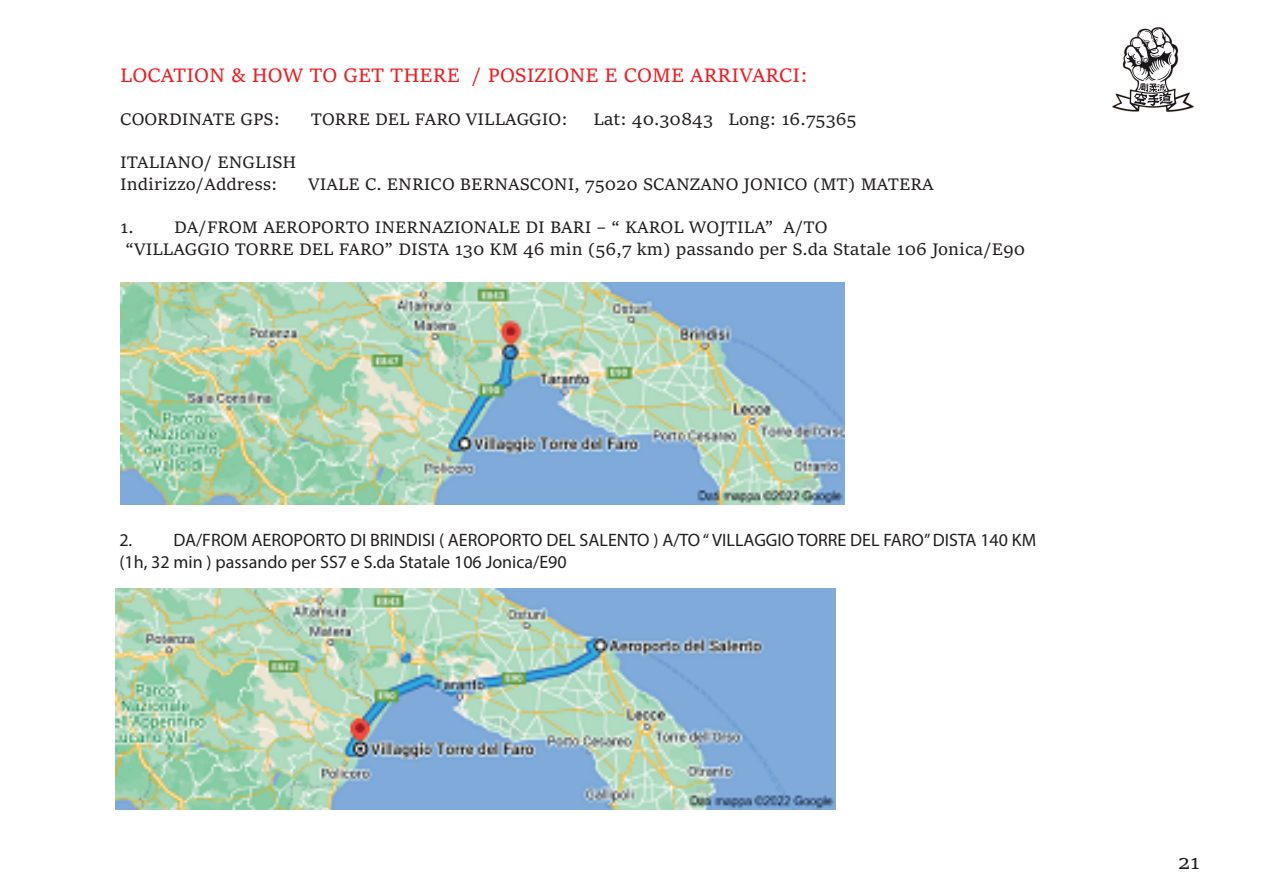
<style>
.page{position:relative;width:1263px;height:893px;background:#fff}
.page>*{position:absolute;margin:0;border:0;box-sizing:border-box;transform-origin:0 0}
.t1{font:21px "Sitka Banner";color:#ee1d23}
.t2{font:21px "Sitka Banner";color:#231f20}
.t3{font:18px/21.6px "Sitka Banner";color:#231f20}
.t4{font:18px/21.6px "Myriad Pro";color:#231f20}
</style>
<div class="page">
<img style="left:120px;top:283px;width:725px;height:222px">
<img style="left:115px;top:589px;width:720px;height:221px">
<img style="left:1112px;top:27px;width:82px;height:85px">
<p class="t1" style="left:120px;top:60px;width:689px">LOCATION &amp; HOW TO GET THERE / POSIZIONE E COME ARRIVARCI:</p>
<p class="t3" style="left:120px;top:107px;width:161px">COORDINATE GPS:</p>
<p class="t3" style="left:311px;top:107px;width:258px">TORRE DEL FARO VILLAGGIO:</p>
<p class="t3" style="left:593px;top:107px;width:265px">Lat: 40.30843 Long: 16.75365</p>
<p class="t3" style="left:120px;top:151px;width:178px">ITALIANO/ ENGLISH<br>Indirizzo/Address:</p>
<p class="t3" style="left:308px;top:172px;width:627px">VIALE C. ENRICO BERNASCONI, 75020 SCANZANO JONICO (MT) MATERA</p>
<p class="t3" style="left:120px;top:215px;width:907px">1. DA/FROM AEROPORTO INERNAZIONALE DI BARI – “ KAROL WOJTILA” A/TO<br>“VILLAGGIO TORRE DEL FARO” DISTA 130 KM 46 min (56,7 km) passando per S.da Statale 106 Jonica/E90</p>
<p class="t4" style="left:119px;top:529px;width:918px">2. DA/FROM AEROPORTO DI BRINDISI ( AEROPORTO DEL SALENTO ) A/TO “ VILLAGGIO TORRE DEL FARO” DISTA 140 KM (1h, 32 min ) passando per SS7 e S.da Statale 106 Jonica/E90</p>
<p class="t2" style="left:1178px;top:847px;width:23px">21</p>
</div>
